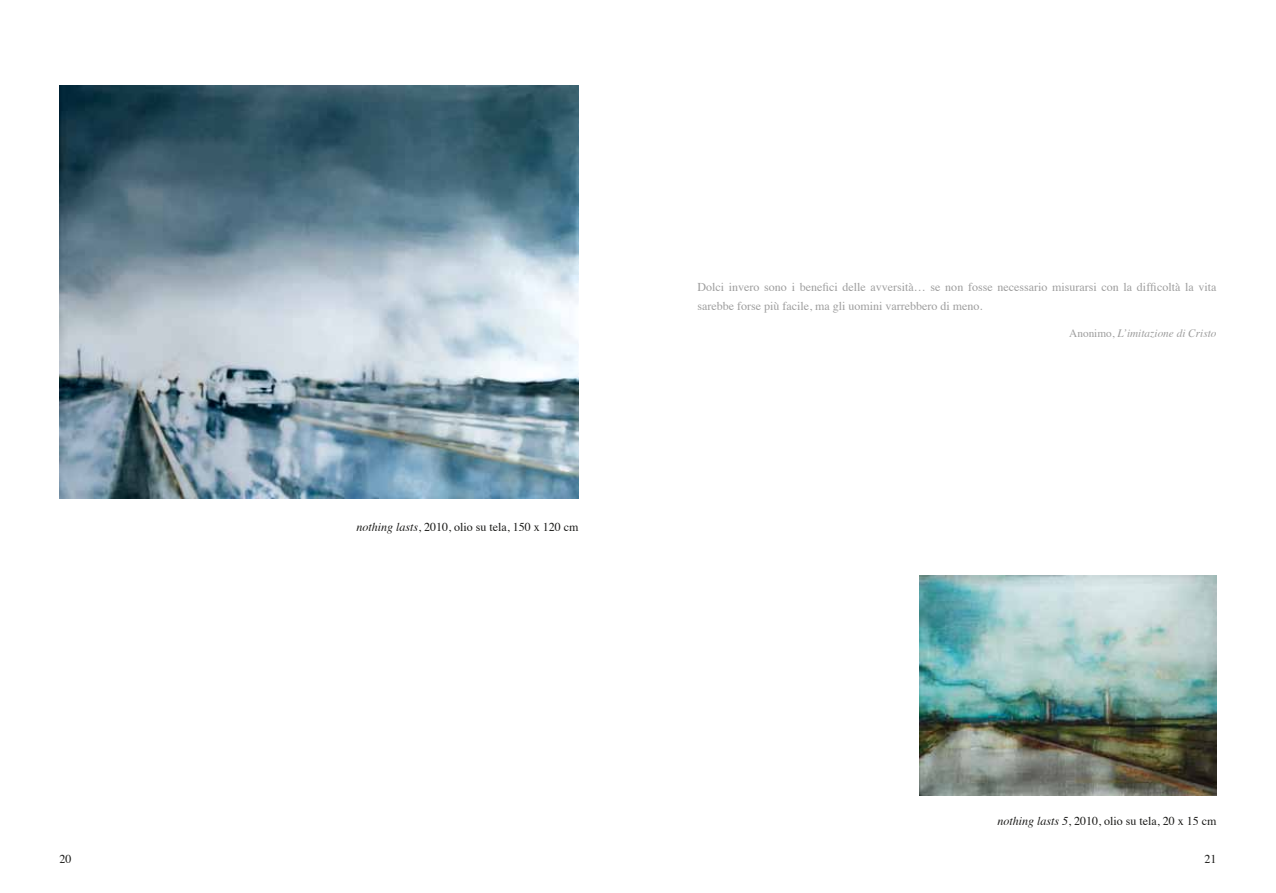
<style>
.page{position:relative;width:1276px;height:893px;background:#fff}
.page>*{position:absolute;margin:0;border:0;box-sizing:border-box;transform-origin:0 0}
.t1{font:12px/18.8px "Times";color:#9d9d9d}
.t2{font:12px "Times";color:#1a1a18}
.t3{font:italic 11.25px "Times";color:#9d9d9d}
.s1{font-style:italic}
.s2{font-style:normal}
</style>
<div class="page">
<img style="left:919px;top:576px;width:297px;height:219px">
<img style="left:60px;top:85px;width:518px;height:414px">
<p class="t2" style="left:356px;top:515px;width:224px"><span class="s1">nothing lasts</span>, 2010, olio su tela, 150 x 120 cm</p>
<p class="t1" style="left:697px;top:277px;width:520px">Dolci invero sono i benefici delle avversità… se non fosse necessario misurarsi con la difficoltà la vita sarebbe forse più facile, ma gli uomini varrebbero di meno.</p>
<p class="t3" style="left:1069px;top:323px;width:149px"><span class="s2">Anonimo,</span> L’imitazione di Cristo</p>
<p class="t2" style="left:997px;top:810px;width:221px"><span class="s1">nothing lasts 5</span>, 2010, olio su tela, 20 x 15 cm</p>
<p class="t2" style="left:60px;top:848px;width:13px">20</p>
<p class="t2" style="left:1204px;top:848px;width:13px">21</p>
</div>
